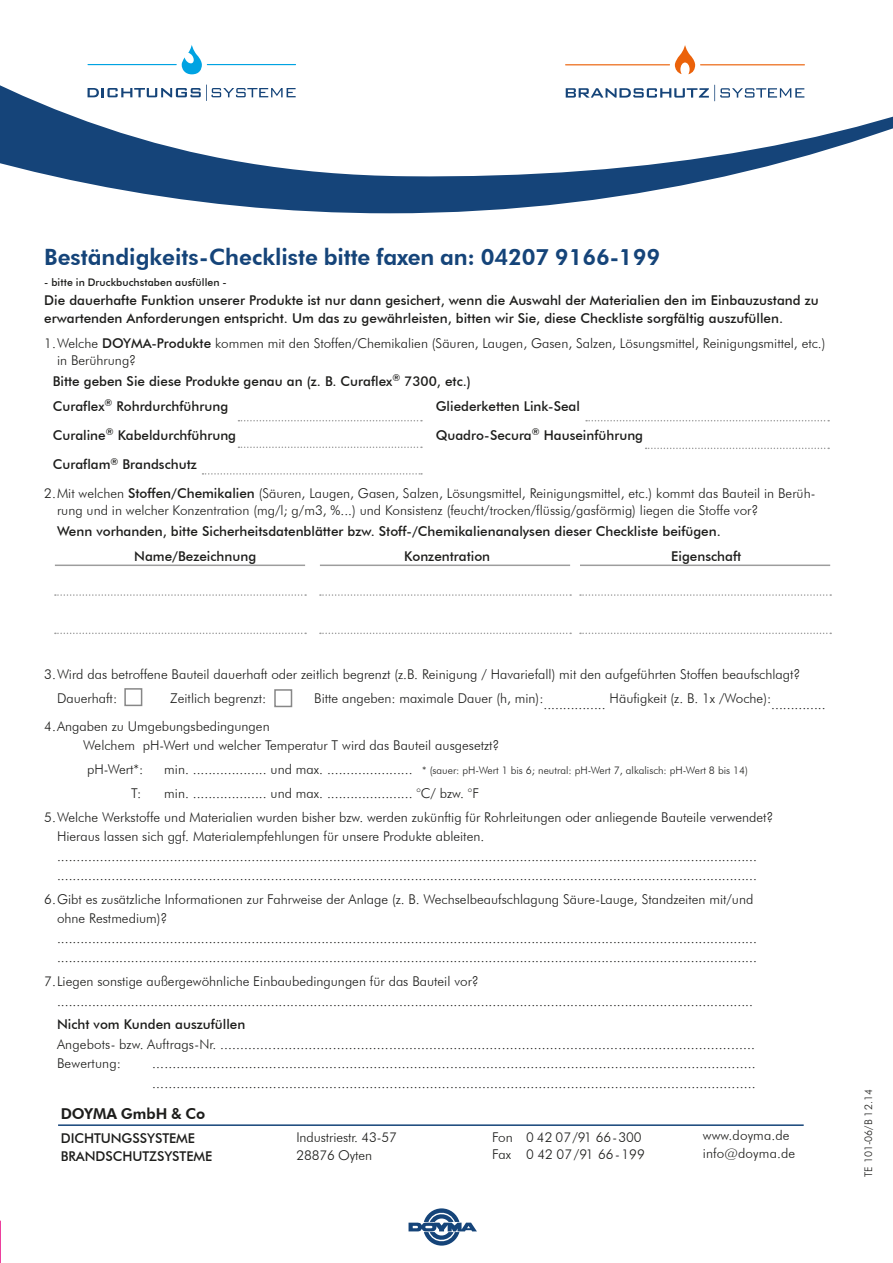
<style>
.page{position:relative;width:893px;height:1263px;background:#fff}
.page>*{position:absolute;margin:0;border:0;box-sizing:border-box;transform-origin:0 0}
.t1{font:800 22.5px "Futura BT";color:#154479}
.t2{font:800 15px "Futura BT";letter-spacing:-.005em;color:#1d1d1b}
.t3{font:300 13.5px/19.5px "Futura BT";color:#1d1d1b}
.t4{font:500 13.5px/18px "Futura BT";color:#1d1d1b}
.t5{font:300 10.5px "Futura BT";color:#1d1d1b}
.t6{font:500 10.5px "Futura BT";letter-spacing:.01em;color:#1d1d1b}
.s1{font-weight:500}
.s2{font-size:13.5px}
</style>
<div class="page">
<hr style="left:0;top:1220px;width:1px;height:43px;background:#e6007e">
<div style="left:124px;top:688px;width:18px;height:18px;border:2px solid #878787"></div>
<div style="left:274px;top:689px;width:18px;height:18px;border:2px solid #878787"></div>
<svg style="left:55px;top:594px;width:251px;height:2px"></svg>
<svg style="left:238px;top:420px;width:184px;height:1px"></svg>
<svg style="left:586px;top:420px;width:243px;height:1px"></svg>
<svg style="left:238px;top:446px;width:184px;height:2px"></svg>
<svg style="left:646px;top:448px;width:183px;height:1px"></svg>
<svg style="left:203px;top:473px;width:219px;height:2px"></svg>
<svg style="left:55px;top:633px;width:251px;height:1px"></svg>
<hr style="left:55px;top:564px;width:250px;height:2px;background:#9d9d9d">
<svg style="left:320px;top:594px;width:251px;height:2px"></svg>
<svg style="left:320px;top:633px;width:251px;height:1px"></svg>
<hr style="left:320px;top:564px;width:250px;height:2px;background:#9d9d9d">
<svg style="left:580px;top:594px;width:251px;height:2px"></svg>
<svg style="left:580px;top:633px;width:251px;height:1px"></svg>
<hr style="left:580px;top:564px;width:250px;height:2px;background:#9d9d9d">
<hr style="left:58px;top:1124px;width:746px;height:2px;background:#154479">
<svg style="left:409px;top:1208px;width:68px;height:37px"></svg>
<svg style="left:0;top:63px;width:893px;height:150px"></svg>
<svg style="left:182px;top:45px;width:20px;height:29px"></svg>
<hr style="left:207px;top:64px;width:89px;height:1px;background:#00a3e2">
<hr style="left:88px;top:64px;width:89px;height:1px;background:#00a3e2">
<svg style="left:88px;top:85px;width:208px;height:16px"></svg>
<svg style="left:675px;top:45px;width:20px;height:29px"></svg>
<hr style="left:565px;top:64px;width:105px;height:1px;background:#eb620a">
<hr style="left:700px;top:64px;width:105px;height:1px;background:#eb620a">
<svg style="left:566px;top:85px;width:238px;height:16px"></svg>
<h1 class="t1" style="left:44px;top:243px;width:617px">Beständigkeits-Checkliste bitte faxen an: 04207 9166-199</h1>
<p class="t6" style="left:44px;top:276px;width:184px">- bitte in Druckbuchstaben ausfüllen -</p>
<p class="t4" style="left:44px;top:291px;width:776px">Die dauerhafte Funktion unserer Produkte ist nur dann gesichert, wenn die Auswahl der Materialien den im Einbauzustand zu erwartenden Anforderungen entspricht. Um das zu gewährleisten, bitten wir Sie, diese Checkliste sorgfältig auszufüllen.</p>
<p class="t3" style="left:57px;top:335px;width:770px;line-height:16.5px;text-indent:-13px">1.Welche <span class="s1">DOYMA-Produkte</span> kommen mit den Stoffen/Chemikalien (Säuren, Laugen, Gasen, Salzen, Lösungsmittel, Reinigungsmittel, etc.) in Berührung?</p>
<p class="t4" style="left:53px;top:368px;width:420px;line-height:25px">Bitte geben Sie diese Produkte genau an (z. B. Curaflex<sup>®</sup> 7300, etc.)<br>Curaflex<sup>®</sup> Rohrdurchführung</p>
<p class="t4" style="left:436px;top:397px;width:146px">Gliederketten Link-Seal</p>
<p class="t4" style="left:53px;top:426px;width:185px">Curaline<sup>®</sup> Kabeldurchführung</p>
<p class="t4" style="left:436px;top:426px;width:209px">Quadro-Secura<sup>®</sup> Hauseinführung</p>
<p class="t3" style="left:44px;top:450px;width:773px;line-height:29.2px;text-indent:9px"><span class="s1">Curaflam</span><sup>®</sup> <span class="s1">Brandschutz<br></span>2.Mit welchen <span class="s1">Stoffen/Chemikalien</span> (Säuren, Laugen, Gasen, Salzen, Lösungsmittel, Reinigungsmittel, etc.) kommt das Bauteil in Berüh-</p>
<p class="t3" style="left:57px;top:500px;width:703px">rung und in welcher Konzentration (mg/l; g/m3, %...) und Konsistenz (feucht/trocken/flüssig/gasförmig) liegen die Stoffe vor?</p>
<p class="t4" style="left:134px;top:518px;width:588px;line-height:25px;text-indent:-77px">Wenn vorhanden, bitte Sicherheitsdatenblätter bzw. Stoff-/Chemikalienanalysen dieser Checkliste beifügen.<br>Name/Bezeichnung</p>
<p class="t4" style="left:404px;top:547px;width:87px">Konzentration</p>
<p class="t4" style="left:671px;top:547px;width:71px">Eigenschaft</p>
<p class="t3" style="left:57px;top:662px;width:745px;line-height:23.7px;text-indent:-13px">3.Wird das betroffene Bauteil dauerhaft oder zeitlich begrenzt (z.B. Reinigung / Havariefall) mit den aufgeführten Stoffen beaufschlagt?<br>Dauerhaft:</p>
<p class="t3" style="left:170px;top:688px;width:97px">Zeitlich begrenzt:</p>
<p class="t3" style="left:314px;top:688px;width:513px">Bitte angeben: maximale Dauer (h, min):................ Häufigkeit (z. B. 1x /Woche):..............</p>
<p class="t3" style="left:83px;top:716px;width:418px;text-indent:-39px">4.Angaben zu Umgebungsbedingungen<br>Welchem pH-Wert und welcher Temperatur T wird das Bauteil ausgesetzt?</p>
<p class="t3" style="left:87px;top:759px;width:58px">pH-Wert*:</p>
<p class="t5" style="left:164px;top:764px;width:585px"><span class="s2">min. ................... und max. ......................</span> * (sauer: pH-Wert 1 bis 6; neutral: pH-Wert 7, alkalisch: pH-Wert 8 bis 14)</p>
<p class="t3" style="left:131px;top:783px;width:12px">T:</p>
<p class="t3" style="left:44px;top:781px;width:731px;line-height:23.7px;text-indent:120px">min. ................... und max. ...................... °C/ bzw. °F<br>5.Welche Werkstoffe und Materialien wurden bisher bzw. werden zukünftig für Rohrleitungen oder anliegende Bauteile verwendet?</p>
<p class="t3" style="left:57px;top:826px;width:701px">Hieraus lassen sich ggf. Materialempfehlungen für unsere Produkte ableiten. .................................................................................................................................................................................... ....................................................................................................................................................................................</p>
<p class="t3" style="left:57px;top:889px;width:701px;text-indent:-13px">6.Gibt es zusätzliche Informationen zur Fahrweise der Anlage (z. B. Wechselbeaufschlagung Säure-Lauge, Standzeiten mit/und ohne Restmedium)? .................................................................................................................................................................................... ....................................................................................................................................................................................</p>
<p class="t3" style="left:57px;top:971px;width:697px;text-indent:-13px">7.Liegen sonstige außergewöhnliche Einbaubedingungen für das Bauteil vor? ...................................................................................................................................................................................</p>
<p class="t4" style="left:57px;top:1015px;width:190px">Nicht vom Kunden auszufüllen</p>
<p class="t3" style="left:57px;top:1034px;width:699px">Angebots- bzw. Auftrags-Nr. .....................................................................................................................................<br>Bewertung:</p>
<p class="t3" style="left:152px;top:1054px;width:605px">...................................................................................................................................................... ......................................................................................................................................................</p>
<p class="t2" style="left:61px;top:1105px;width:146px">DOYMA GmbH &amp; Co</p>
<p class="t4" style="left:61px;top:1129px;width:153px">DICHTUNGSSYSTEME<br>BRANDSCHUTZSYSTEME</p>
<p class="t3" style="left:296px;top:1128px;width:102px;line-height:18px">Industriestr. 43-57<br>28876 Oyten</p>
<p class="t3" style="left:492px;top:1127px;width:154px;line-height:18px">Fon 0 42 07/91 66-300<br>Fax 0 42 07/91 66-199</p>
<p class="t3" style="left:703px;top:1126px;width:94px;line-height:18px">www.doyma.de info@doyma.de</p>
<p class="t5" style="left:862px;top:1177px;width:89px;rotate:-90deg">TE 101-06/B 12.14</p>
</div>
